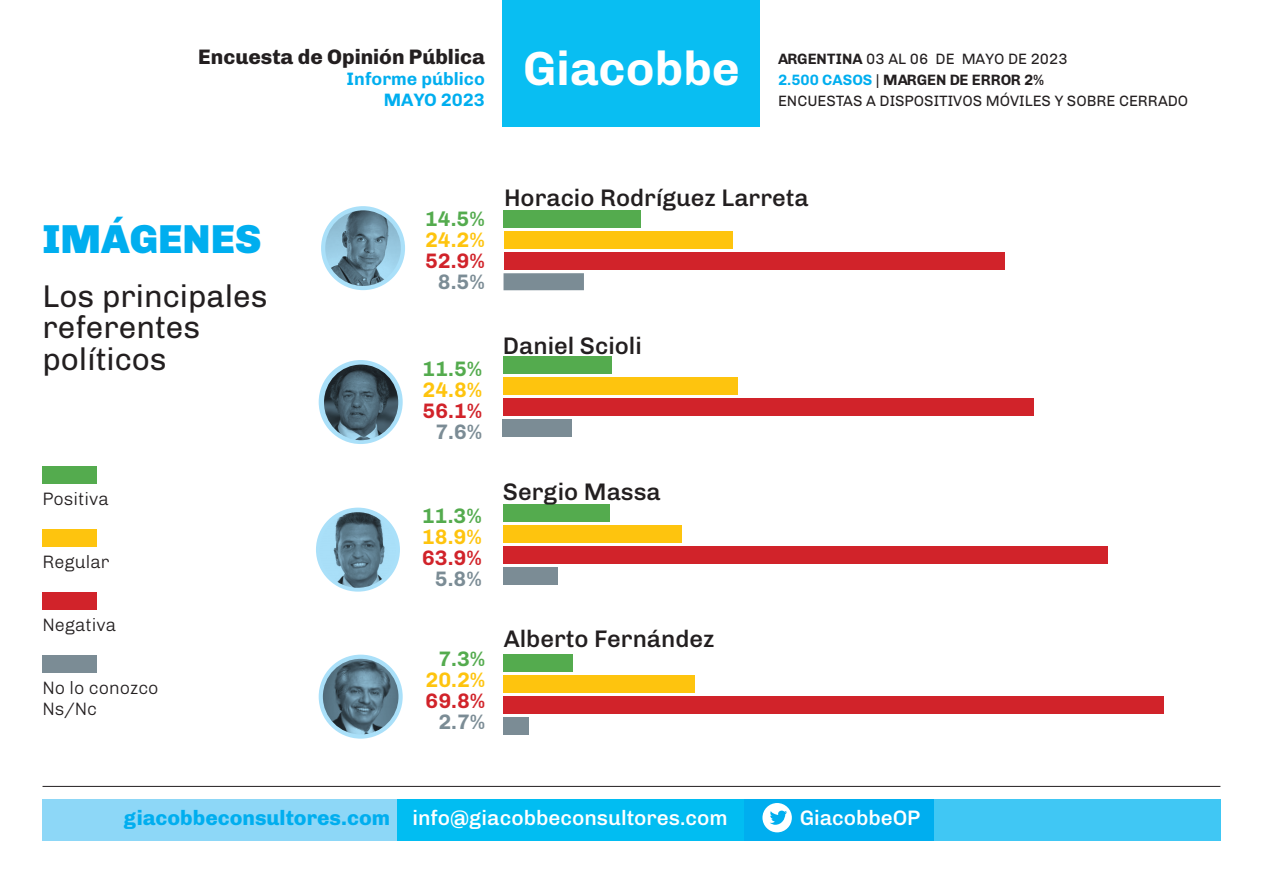
<style>
.page{position:relative;width:1263px;height:893px;background:#fff}
.page>*{position:absolute;margin:0;border:0;box-sizing:border-box;transform-origin:0 0}
.t1{font:700 48px "Chivo";color:#fff}
.t2{font:900 40.5px "Chivo";color:#00aeef}
.t3{font:31.5px/31.5px "Chivo";color:#231f20}
.t4{font:500 24px "Chivo";color:#231f20}
.t5{font:500 21px "Chivo";color:#fff}
.t6{font:700 21px/21px "Chivo";color:#fec40e}
.t7{font:800 21px "Chivo";color:#231f20}
.t8{font:700 21px "Chivo";color:#54ab4e}
.t9{font:700 21px "Chivo";color:#7b8c95}
.t10{font:700 21px "Chivo";color:#d1232a}
.t11{font:300 18px "Chivo";color:#231f20}
.t12{font:700 18px/21px "Chivo";color:#00aeef;text-align:right}
.t13{font:15px/21px "Chivo";color:#231f20}
.s1{font-weight:700}
.s2{font-weight:700;color:#00aeef}
.s3{color:#d1232a}
.s4{font-weight:800;color:#00aeef}
</style>
<div class="page">
<div style="left:43px;top:799px;width:1177px;height:42px;background:#00aeef"></div>
<div style="left:43px;top:799px;width:358px;height:42px;background:#8dd7f7"></div>
<div style="left:934px;top:799px;width:286px;height:42px;background:#40c7f4"></div>
<div style="left:398px;top:799px;width:346px;height:42px;background:#01bdf2"></div>
<div style="left:762px;top:803px;width:30px;height:29px;background:#fff;border-radius:50%"></div>
<svg style="left:770px;top:811px;width:17px;height:14px"></svg>
<div style="left:503px;top:0;width:257px;height:127px;background:#09bef2"></div>
<hr style="left:43px;top:786px;width:1177px;height:1px;background:#231f20">
<div style="left:43px;top:467px;width:54px;height:17px;background:#54ab4e"></div>
<div style="left:43px;top:530px;width:54px;height:17px;background:#fec40e"></div>
<div style="left:43px;top:593px;width:54px;height:17px;background:#d1232a"></div>
<div style="left:43px;top:656px;width:54px;height:17px;background:#7b8c95"></div>
<div style="left:319px;top:360px;width:84px;height:84px;background:#aae0f9;border-radius:50%"></div>
<img style="left:324px;top:365px;width:74px;height:75px">
<svg style="left:319px;top:655px;width:84px;height:84px"></svg>
<img style="left:323px;top:659px;width:75px;height:75px;border-radius:38px">
<div style="left:316px;top:508px;width:84px;height:84px;background:#aae0f9;border-radius:50%"></div>
<img style="left:320px;top:512px;width:75px;height:76px;border-radius:38px">
<div style="left:503px;top:356px;width:109px;height:17px;background:#54ab4e"></div>
<div style="left:503px;top:378px;width:234px;height:17px;background:#fec40e"></div>
<div style="left:503px;top:399px;width:531px;height:17px;background:#d1232a"></div>
<div style="left:503px;top:420px;width:69px;height:17px;background:#7b8c95"></div>
<div style="left:503px;top:655px;width:70px;height:17px;background:#54ab4e"></div>
<div style="left:503px;top:676px;width:192px;height:17px;background:#fec40e"></div>
<div style="left:503px;top:697px;width:661px;height:17px;background:#d1232a"></div>
<div style="left:503px;top:718px;width:26px;height:17px;background:#7b8c95"></div>
<div style="left:503px;top:504px;width:107px;height:17px;background:#54ab4e"></div>
<div style="left:503px;top:525px;width:179px;height:17px;background:#fec40e"></div>
<div style="left:503px;top:546px;width:604px;height:17px;background:#d1232a"></div>
<div style="left:503px;top:567px;width:55px;height:17px;background:#7b8c95"></div>
<div style="left:503px;top:273px;width:81px;height:17px;background:#7b8c95"></div>
<div style="left:503px;top:231px;width:229px;height:17px;background:#fec40e"></div>
<div style="left:503px;top:210px;width:138px;height:17px;background:#54ab4e"></div>
<div style="left:504px;top:252px;width:501px;height:17px;background:#d1232a"></div>
<div style="left:321px;top:206px;width:84px;height:84px;background:#aae0f9;border-radius:50%"></div>
<img style="left:325px;top:210px;width:76px;height:76px;border-radius:38px">
<h3 class="t7" style="left:198px;top:40px;width:288px">Encuesta de Opinión Pública</h3>
<p class="t12" style="left:346px;top:67px;width:140px">Informe público<br>MAYO 2023</p>
<h1 class="t1" style="left:523px;top:31px;width:218px">Giacobbe</h1>
<p class="t13" style="left:778px;top:47px;width:412px"><span class="s1">ARGENTINA</span> 03 AL 06 DE MAYO DE 2023<br><span class="s2">2.500 CASOS</span> | <span class="s1">MARGEN DE ERROR 2%<br></span>ENCUESTAS A DISPOSITIVOS MÓVILES Y SOBRE CERRADO</p>
<p class="t2" style="left:43px;top:206px;width:220px">IMÁGENES</p>
<p class="t3" style="left:43px;top:278px;width:227px">Los principales referentes</p>
<p class="t3" style="left:43px;top:341px;width:126px">políticos</p>
<p class="t11" style="left:43px;top:485px;width:68px">Positiva</p>
<p class="t11" style="left:43px;top:548px;width:69px">Regular</p>
<p class="t11" style="left:43px;top:611px;width:75px">Negativa</p>
<p class="t11" style="left:43px;top:674px;width:118px">No lo conozco</p>
<p class="t11" style="left:43px;top:695px;width:56px">Ns/Nc</p>
<p class="t8" style="left:425px;top:202px;width:61px">14.5%</p>
<p class="t6" style="left:425px;top:228px;width:61px">24.2%</p>
<p class="t10" style="left:425px;top:244px;width:61px">52.9%</p>
<p class="t9" style="left:438px;top:265px;width:49px">8.5%</p>
<p class="t8" style="left:423px;top:352px;width:61px">11.5%</p>
<p class="t6" style="left:423px;top:378px;width:61px">24.8%</p>
<p class="t10" style="left:423px;top:394px;width:61px">56.1%</p>
<p class="t9" style="left:435px;top:415px;width:49px">7.6%</p>
<p class="t8" style="left:422px;top:499px;width:61px">11.3%</p>
<p class="t6" style="left:422px;top:525px;width:61px">18.9%<br><span class="s3">63.9%</span></p>
<p class="t9" style="left:435px;top:562px;width:49px">5.8%</p>
<p class="t8" style="left:438px;top:642px;width:49px">7.3%</p>
<p class="t6" style="left:425px;top:668px;width:61px">20.2%</p>
<p class="t10" style="left:425px;top:684px;width:61px">69.8%</p>
<p class="t9" style="left:438px;top:705px;width:49px">2.7%</p>
<p class="t4" style="left:504px;top:180px;width:306px">Horacio Rodríguez Larreta</p>
<p class="t4" style="left:503px;top:327px;width:140px">Daniel Scioli</p>
<p class="t4" style="left:503px;top:473px;width:159px">Sergio Massa</p>
<p class="t4" style="left:504px;top:620px;width:212px">Alberto Fernández</p>
<h3 class="t5" style="left:124px;top:801px;width:605px"><span class="s4">giacobbeconsultores.com</span> info@giacobbeconsultores.com</h3>
<h3 class="t5" style="left:800px;top:801px;width:122px">GiacobbeOP</h3>
</div>
